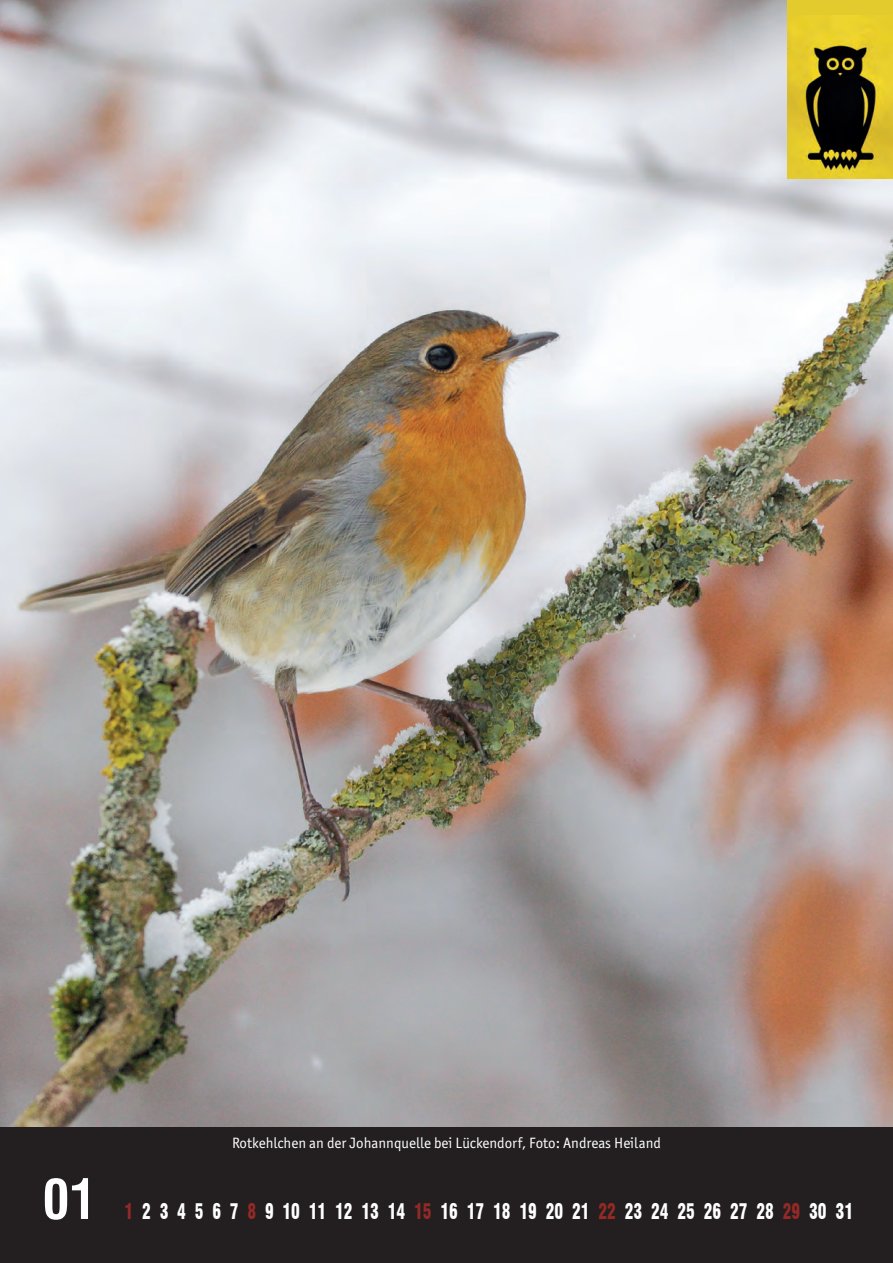
<style>
.page{position:relative;width:893px;height:1263px;background:#231f20}
.page>*{position:absolute;margin:0;border:0;box-sizing:border-box;transform-origin:0 0}
.t1{font:700 condensed 54px "Swiss 721 BT";color:#fff}
.t2{font:900 condensed 21px "Swiss 721 BT";color:#fff;scale:.78 1}
.t3{font:15px "Officina Sans ITC Pro";color:#fff}
.s1{color:#942926}
</style>
<div class="page">
<img style="left:0;top:0;width:893px;height:1127px">
<div style="left:788px;top:0;width:105px;height:179px;background:#e3ca2d"></div>
<img style="left:788px;top:15px;width:105px;height:161px">
<h1 class="t1" style="left:43px;top:1167px;width:55px">01</h1>
<p class="t3" style="left:232px;top:1134px;width:430px">Rotkehlchen an der Johannquelle bei Lückendorf, Foto: Andreas Heiland</p>
<h2 class="t2" style="left:125px;top:1198px;width:936px"><span class="s1">1</span> 2 3 4 5 6 7 <span class="s1">8</span> 9 10 11 12 13 14 <span class="s1">15</span> 16 17 18 19 20 21 <span class="s1">22</span> 23 24 25 26 27 28 <span class="s1">29</span> 30 31</h2>
</div>
